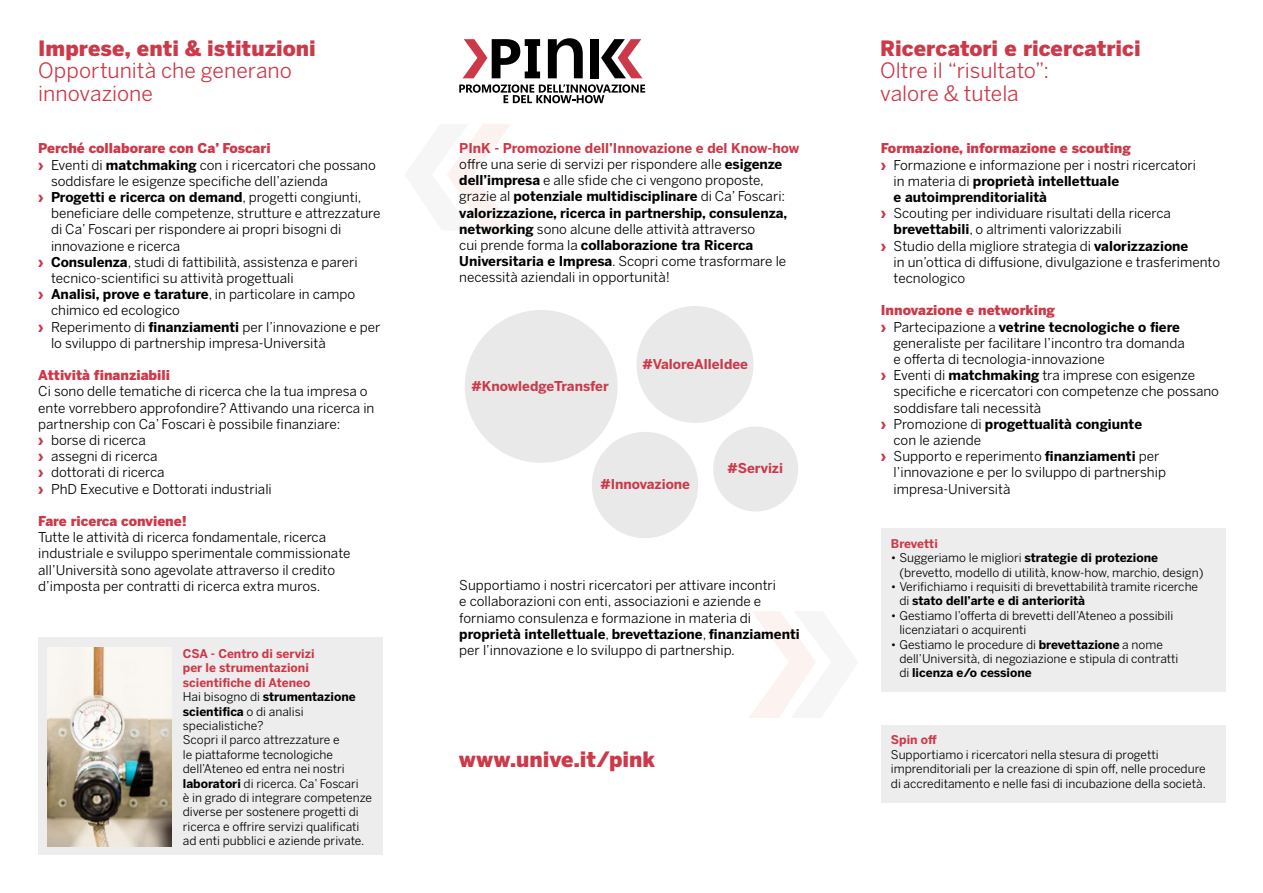
<style>
.page{position:relative;width:1263px;height:893px;background:#fff}
.page>*{position:absolute;margin:0;border:0;box-sizing:border-box;transform-origin:0 0}
.t1{font:900 21px "Benton Sans";letter-spacing:.005em;color:#cc3949}
.t2{font:21px/22.5px "Benton Sans";color:#cc3949}
.t3{font:13.5px/16.2px "Benton Sans";color:#000}
.t4{font:700 13.5px "Benton Sans";color:#000}
.t5{font:900 13.5px "Benton Sans";color:#cc3949}
.t6{font:700 13.5px "Benton Sans";color:#cc3949}
.t7{font:12px/14.4px "Benton Sans";color:#000}
.t8{font:700 12px "Benton Sans";color:#cc3949}
.s1{font-weight:900;color:#cc3949}
.s2{font-weight:700}
.s3{font-weight:400}
.s4{font-weight:700;color:#cc3949}
</style>
<div class="page">
<svg style="left:447px;top:124px;width:67px;height:106px"></svg>
<svg style="left:749px;top:611px;width:67px;height:107px"></svg>
<div style="left:38px;top:637px;width:345px;height:218px;background:#ededed"></div>
<div style="left:881px;top:529px;width:344px;height:163px;background:#ededed"></div>
<div style="left:881px;top:725px;width:344px;height:78px;background:#ededed"></div>
<svg style="left:548px;top:38px;width:35px;height:40px"></svg>
<svg style="left:601px;top:39px;width:41px;height:39px"></svg>
<svg style="left:463px;top:39px;width:77px;height:39px"></svg>
<div style="left:590px;top:39px;width:9px;height:39px;background:#000"></div>
<svg style="left:459px;top:84px;width:186px;height:19px"></svg>
<img style="left:47px;top:647px;width:124px;height:199px">
<div style="left:465px;top:310px;width:153px;height:153px;background:#e9e9e9;border-radius:50%"></div>
<div style="left:636px;top:306px;width:117px;height:117px;background:#e9e9e9;border-radius:50%"></div>
<div style="left:592px;top:432px;width:106px;height:106px;background:#e9e9e9;border-radius:50%"></div>
<div style="left:713px;top:426px;width:85px;height:85px;background:#e9e9e9;border-radius:50%"></div>
<h1 class="t1" style="left:38px;top:36px;width:279px">Imprese, enti &amp; istituzioni</h1>
<h1 class="t2" style="left:38px;top:59px;width:255px">Opportunità che generano innovazione</h1>
<p class="t5" style="left:38px;top:140px;width:234px">Perché collaborare con Ca’ Foscari</p>
<p class="t3" style="left:38px;top:156px;width:339px"><span class="s1">›</span> Eventi di <span class="s2">matchmaking</span> con i ricercatori che possano</p>
<p class="t3" style="left:51px;top:173px;width:278px">soddisfare le esigenze specifiche dell’azienda</p>
<p class="t4" style="left:38px;top:189px;width:325px"><span class="s1">›</span> Progetti e ricerca on demand<span class="s3">, progetti congiunti,</span></p>
<p class="t3" style="left:51px;top:205px;width:331px">beneficiare delle competenze, strutture e attrezzature</p>
<p class="t3" style="left:51px;top:221px;width:292px">di Ca’ Foscari per rispondere ai propri bisogni di</p>
<p class="t3" style="left:51px;top:237px;width:131px">innovazione e ricerca</p>
<p class="t3" style="left:38px;top:254px;width:321px"><span class="s1">›</span> <span class="s2">Consulenza</span>, studi di fattibilità, assistenza e pareri</p>
<p class="t3" style="left:51px;top:270px;width:244px">tecnico-scientifici su attività progettuali</p>
<p class="t4" style="left:38px;top:286px;width:319px"><span class="s1">›</span> Analisi, prove e tarature<span class="s3">, in particolare in campo</span></p>
<p class="t3" style="left:51px;top:302px;width:131px">chimico ed ecologico</p>
<p class="t3" style="left:38px;top:318px;width:344px"><span class="s1">›</span> Reperimento di <span class="s2">finanziamenti</span> per l’innovazione e per</p>
<p class="t3" style="left:51px;top:335px;width:276px">lo sviluppo di partnership impresa-Università</p>
<p class="t5" style="left:38px;top:367px;width:133px">Attività finanziabili</p>
<p class="t3" style="left:38px;top:383px;width:338px">Ci sono delle tematiche di ricerca che la tua impresa o ente vorrebbero approfondire? Attivando una ricerca in partnership con Ca’ Foscari è possibile finanziare:<br><span class="s1">›</span> borse di ricerca<br><span class="s1">›</span> assegni di ricerca<br><span class="s1">›</span> dottorati di ricerca<br><span class="s1">›</span> PhD Executive e Dottorati industriali</p>
<p class="t5" style="left:38px;top:513px;width:150px">Fare ricerca conviene!</p>
<p class="t3" style="left:38px;top:529px;width:314px">Tutte le attività di ricerca fondamentale, ricerca industriale e sviluppo sperimentale commissionate all’Università sono agevolate attraverso il credito d’imposta per contratti di ricerca extra muros.</p>
<p class="t7" style="left:183px;top:646px;width:191px"><span class="s4">CSA - Centro di servizi<br>per le strumentazioni scientifiche di Ateneo<br></span>Hai bisogno di <span class="s2">strumentazione scientifica</span> o di analisi specialistiche?<br>Scopri il parco attrezzature e<br>le piattaforme tecnologiche dell’Ateneo ed entra nei nostri <span class="s2">laboratori</span> di ricerca. Ca’ Foscari<br>è in grado di integrare competenze diverse per sostenere progetti di ricerca e offrire servizi qualificati ad enti pubblici e aziende private.</p>
<p class="t3" style="left:459px;top:140px;width:341px"><span class="s4">PInK - Promozione dell’Innovazione e del Know-how </span>offre una serie di servizi per rispondere alle <span class="s2">esigenze dell’impresa</span> e alle sfide che ci vengono proposte, grazie al <span class="s2">potenziale multidisciplinare</span> di Ca’ Foscari: <span class="s2">valorizzazione, ricerca in partnership, consulenza, networking</span> sono alcune delle attività attraverso<br>cui prende forma la <span class="s2">collaborazione tra Ricerca Universitaria e Impresa</span>. Scopri come trasformare le necessità aziendali in opportunità!</p>
<p class="t6" style="left:471px;top:378px;width:139px">#KnowledgeTransfer</p>
<p class="t6" style="left:642px;top:356px;width:107px">#ValoreAlleIdee</p>
<p class="t6" style="left:727px;top:460px;width:57px">#Servizi</p>
<p class="t6" style="left:600px;top:476px;width:91px">#Innovazione</p>
<p class="t3" style="left:459px;top:577px;width:342px">Supportiamo i nostri ricercatori per attivare incontri<br>e collaborazioni con enti, associazioni e aziende e forniamo consulenza e formazione in materia di <span class="s2">proprietà intellettuale</span>, <span class="s2">brevettazione</span>, <span class="s2">finanziamenti </span>per l’innovazione e lo sviluppo di partnership.</p>
<h1 class="t1" style="left:459px;top:746px;width:198px">www.unive.it/pink</h1>
<h1 class="t1" style="left:880px;top:36px;width:262px">Ricercatori e ricercatrici</h1>
<h1 class="t2" style="left:880px;top:59px;width:170px">Oltre il “risultato”: valore &amp; tutela</h1>
<p class="t5" style="left:881px;top:140px;width:252px">Formazione, informazione e scouting</p>
<p class="t3" style="left:881px;top:156px;width:317px"><span class="s1">›</span> Formazione e informazione per i nostri ricercatori</p>
<p class="t4" style="left:893px;top:173px;width:227px"><span class="s3">in materia di</span> proprietà intellettuale</p>
<p class="t4" style="left:893px;top:189px;width:155px">e autoimprenditorialità</p>
<p class="t3" style="left:881px;top:205px;width:292px"><span class="s1">›</span> Scouting per individuare risultati della ricerca</p>
<p class="t3" style="left:893px;top:221px;width:229px"><span class="s2">brevettabili</span>, o altrimenti valorizzabili</p>
<p class="t3" style="left:881px;top:237px;width:309px"><span class="s1">›</span> Studio della migliore strategia di <span class="s2">valorizzazione</span></p>
<p class="t3" style="left:893px;top:254px;width:328px">in un’ottica di diffusione, divulgazione e trasferimento</p>
<p class="t3" style="left:893px;top:270px;width:73px">tecnologico</p>
<p class="t5" style="left:881px;top:302px;width:176px">Innovazione e networking</p>
<p class="t4" style="left:881px;top:319px;width:301px"><span class="s1">›</span> <span class="s3">Partecipazione a</span> vetrine tecnologiche o fiere</p>
<p class="t3" style="left:893px;top:335px;width:293px">generaliste per facilitare l’incontro tra domanda</p>
<p class="t3" style="left:893px;top:351px;width:213px">e offerta di tecnologia-innovazione</p>
<p class="t3" style="left:881px;top:367px;width:316px"><span class="s1">›</span> Eventi di <span class="s2">matchmaking</span> tra imprese con esigenze</p>
<p class="t3" style="left:893px;top:383px;width:327px">specifiche e ricercatori con competenze che possano</p>
<p class="t3" style="left:893px;top:399px;width:149px">soddisfare tali necessità</p>
<p class="t4" style="left:881px;top:416px;width:263px"><span class="s1">›</span> <span class="s3">Promozione di</span> progettualità congiunte</p>
<p class="t3" style="left:893px;top:432px;width:89px">con le aziende</p>
<p class="t3" style="left:881px;top:448px;width:280px"><span class="s1">›</span> Supporto e reperimento <span class="s2">finanziamenti</span> per</p>
<p class="t3" style="left:893px;top:464px;width:274px">l’innovazione e per lo sviluppo di partnership</p>
<p class="t3" style="left:893px;top:480px;width:118px">impresa-Università</p>
<p class="t8" style="left:891px;top:536px;width:48px">Brevetti</p>
<p class="t7" style="left:899px;top:550px;width:306px;text-indent:-9px">• Suggeriamo le migliori <span class="s2">strategie di protezione </span>(brevetto, modello di utilità, know-how, marchio, design)</p>
<p class="t7" style="left:899px;top:579px;width:300px;text-indent:-9px">• Verifichiamo i requisiti di brevettabilità tramite ricerche di <span class="s2">stato dell’arte e di anteriorità</span></p>
<p class="t7" style="left:899px;top:608px;width:275px;text-indent:-9px">• Gestiamo l’offerta di brevetti dell’Ateneo a possibili licenziatari o acquirenti</p>
<p class="t7" style="left:899px;top:637px;width:281px;text-indent:-9px">• Gestiamo le procedure di <span class="s2">brevettazione</span> a nome dell’Università, di negoziazione e stipula di contratti di <span class="s2">licenza e/o cessione</span></p>
<p class="t8" style="left:891px;top:733px;width:48px">Spin off</p>
<p class="t7" style="left:891px;top:747px;width:317px">Supportiamo i ricercatori nella stesura di progetti imprenditoriali per la creazione di spin off, nelle procedure di accreditamento e nelle fasi di incubazione della società.</p>
</div>
